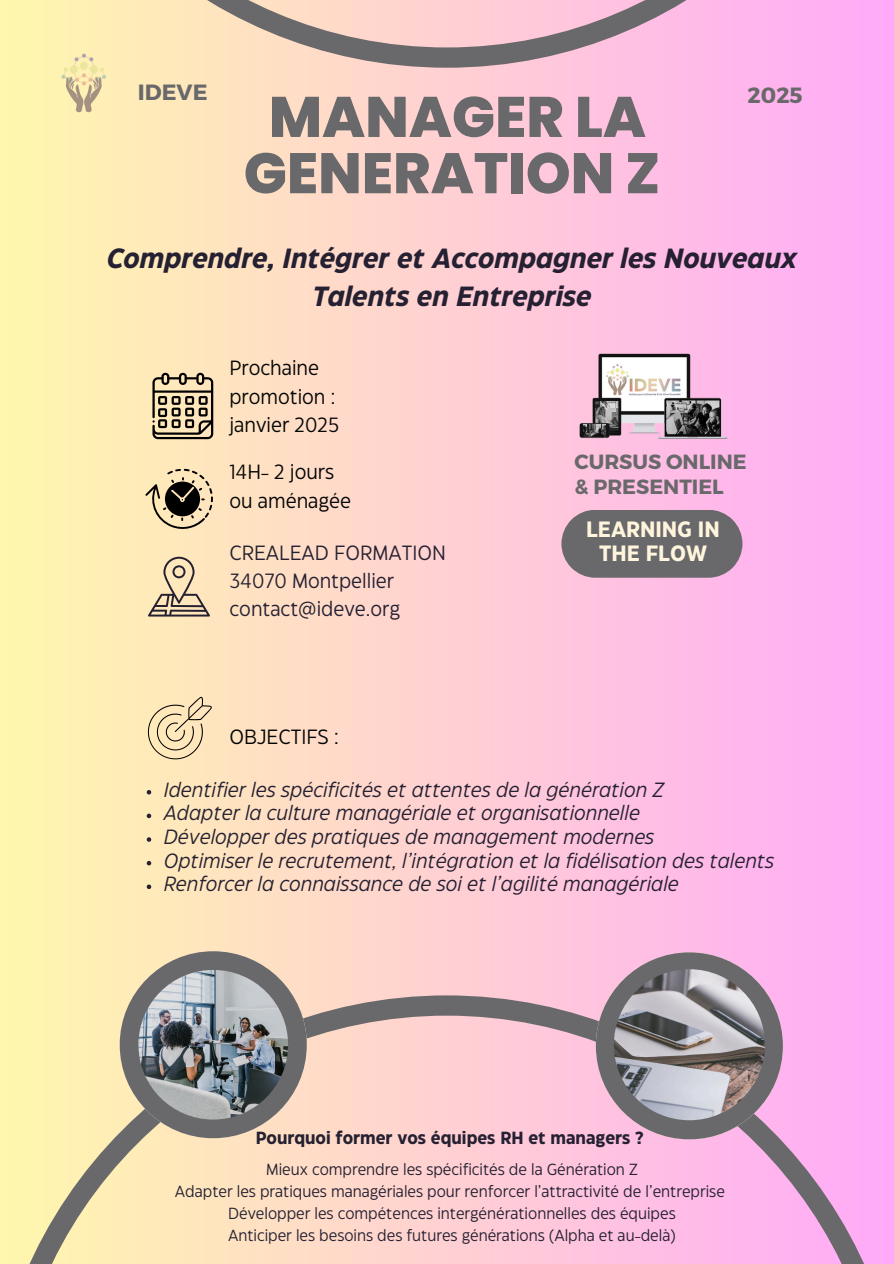
<style>
.page{position:relative;width:894px;height:1264px;background:#fff}
.page>*{position:absolute;margin:0;border:0;box-sizing:border-box;transform-origin:0 0}
.t1{font:800 57px/56.2px "Poppins";color:#69696b;text-align:center}
.t2{font:italic 700 27.75px/38.2px "Eastman Grotesque";color:#252132;text-align:center}
.t3{font:700 22.05px/23.7px "Eastman Grotesque";color:#fff5dd;text-align:center}
.t4{font:700 22.05px "Montserrat";color:#69696b}
.t5{font:italic 20.55px "Eastman Grotesque";color:#252132}
.t6{font:20.55px/28.2px "Eastman Grotesque";color:#040606}
.t7{font:20.55px/28.2px "Eastman Grotesque";color:#252132}
.t8{font:700 20.55px/24.8px "Montserrat";color:#69696b}
.t9{font:700 17.55px "Eastman Grotesque";color:#252132}
.t10{font:16.05px "Eastman Grotesque";color:#252132}
</style>
<div class="page">
<div style="left:0;top:0;width:893px;height:1263px;background:linear-gradient(to right,#fff7ad,#ffaaf8)"></div>
<svg style="left:0;top:995px;width:893px;height:268px;background:#f5cacb"></svg>
<svg style="left:0;top:0;width:893px;height:68px;background:#e8c0c3"></svg>
<svg style="left:120px;top:951px;width:186px;height:187px;background:#a3998c"></svg>
<img style="left:138px;top:969px;width:150px;height:150px;border-radius:50%">
<svg style="left:152px;top:373px;width:61px;height:66px;background:#9f9075"></svg>
<svg style="left:145px;top:469px;width:68px;height:62px;background:#b2a283"></svg>
<svg style="left:561px;top:510px;width:181px;height:67px;background:#746f74"></svg>
<svg style="left:148px;top:556px;width:62px;height:60px;background:#d2bf9f"></svg>
<img style="left:61px;top:50px;width:49px;height:68px">
<img style="left:558px;top:343px;width:172px;height:103px">
<svg style="left:148px;top:696px;width:64px;height:63px;background:#e5cfa8"></svg>
<svg style="left:147px;top:790px;width:4px;height:4px"></svg>
<svg style="left:147px;top:813px;width:4px;height:5px"></svg>
<svg style="left:147px;top:837px;width:4px;height:4px"></svg>
<svg style="left:147px;top:861px;width:4px;height:4px"></svg>
<svg style="left:147px;top:884px;width:4px;height:5px"></svg>
<svg style="left:595px;top:952px;width:187px;height:187px;background:#a68b9d"></svg>
<img style="left:613px;top:969px;width:151px;height:151px;border-radius:50%">
<p class="t4" style="left:138px;top:78px;width:71px">IDEVE</p>
<p class="t4" style="left:747px;top:81px;width:57px">2025</p>
<h1 class="t1" style="left:244px;top:89px;width:418px">MANAGER LA<br>GENERATION Z</h1>
<h3 class="t2" style="left:107px;top:241px;width:691px">Comprendre, Intégrer et Accompagner les Nouveaux<br>Talents en Entreprise</h3>
<h3 class="t6" style="left:229px;top:355px;width:111px">Prochaine promotion : janvier 2025</h3>
<p class="t6" style="left:229px;top:459px;width:123px">14H- 2 jours ou aménagée</p>
<h2 class="t7" style="left:229px;top:539px;width:218px">CREALEAD FORMATION<br>34070 Montpellier contact@ideve.org</h2>
<p class="t6" style="left:229px;top:723px;width:111px">OBJECTIFS :</p>
<p class="t8" style="left:574px;top:448px;width:174px">CURSUS ONLINE &amp; PRESENTIEL</p>
<h5 class="t3" style="left:586px;top:519px;width:135px">LEARNING IN<br>THE FLOW</h5>
<h3 class="t5" style="left:164px;top:781px;width:502px">Identifier les spécificités et attentes de la génération Z</h3>
<p class="t5" style="left:164px;top:805px;width:477px">Adapter la culture managériale et organisationnelle</p>
<h4 class="t5" style="left:164px;top:828px;width:492px">Développer des pratiques de management modernes</h4>
<h5 class="t5" style="left:164px;top:852px;width:612px">Optimiser le recrutement, l’intégration et la fidélisation des talents</h5>
<p class="t5" style="left:164px;top:876px;width:516px">Renforcer la connaissance de soi et l’agilité managériale</p>
<p class="t9" style="left:256px;top:1130px;width:389px">Pourquoi former vos équipes RH et managers ?</p>
<p class="t10" style="left:266px;top:1162px;width:373px">Mieux comprendre les spécificités de la Génération Z</p>
<h5 class="t10" style="left:175px;top:1184px;width:551px">Adapter les pratiques managériales pour renforcer l’attractivité de l’entreprise</h5>
<h5 class="t10" style="left:228px;top:1207px;width:449px">Développer les compétences intergénérationnelles des équipes</h5>
<p class="t10" style="left:228px;top:1229px;width:449px">Anticiper les besoins des futures générations (Alpha et au-delà)</p>
</div>
